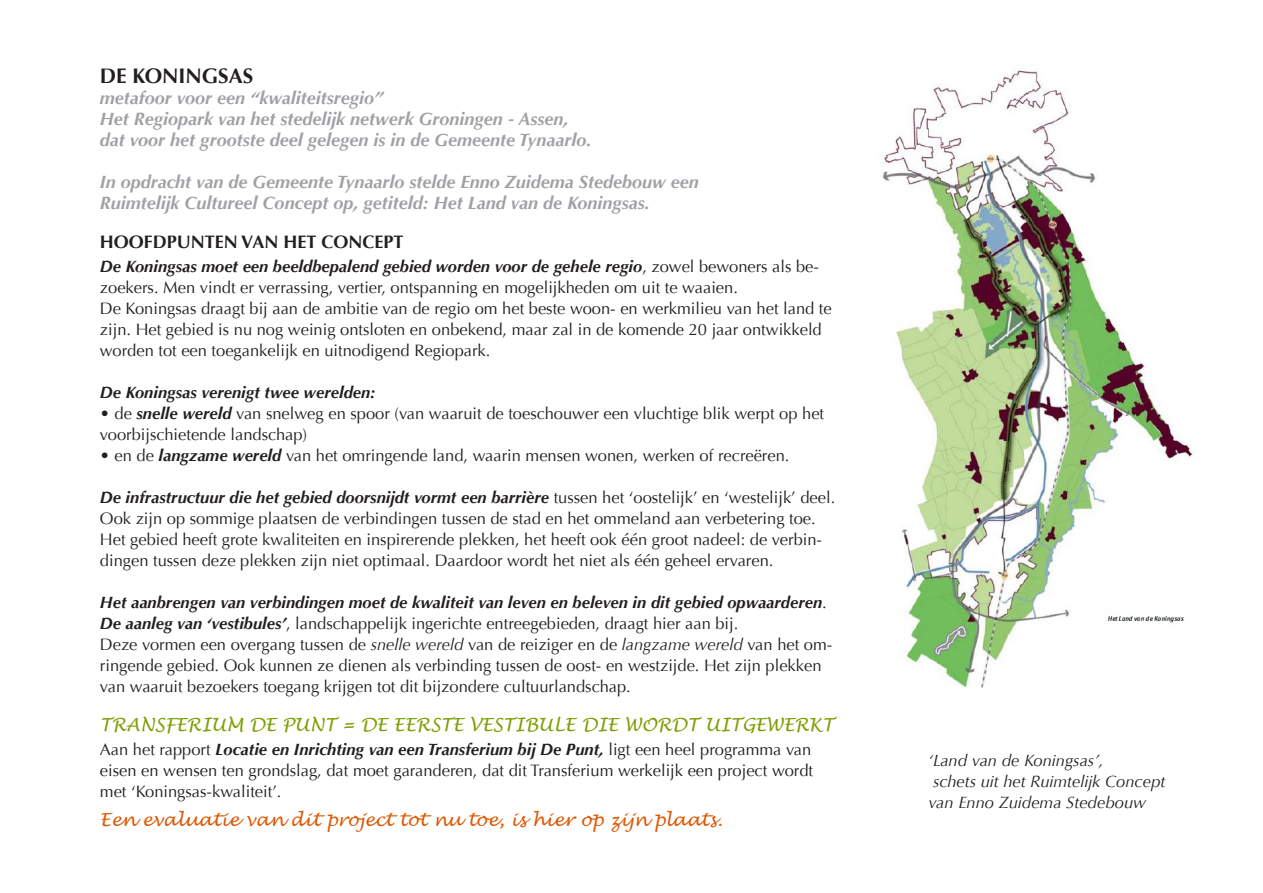
<style>
.page{position:relative;width:1263px;height:893px;background:#fff}
.page>*{position:absolute;margin:0;border:0;box-sizing:border-box;transform-origin:0 0}
.t1{font:700 21px "Optima";color:#231f20}
.t2{font:italic 700 18px/21px "Optima";color:#a0a1a5}
.t3{font:italic 18px "Lucida Handwriting";color:#7b9f00}
.t4{font:italic 18px "Lucida Handwriting";color:#df5600}
.t5{font:700 18px "Optima";color:#231f20}
.t6{font:16.5px/21px "Optima";color:#231f20}
.t7{font:italic 16.5px/21px "Optima";color:#231f20}
.t8{font:italic 700 16.5px "Optima";color:#231f20}
.s1{font-weight:700;font-style:italic}
.s2{font-style:italic}
</style>
<div class="page">
<img style="left:882px;top:70px;width:311px;height:617px">
<p class="t1" style="left:100px;top:64px;width:155px">DE KONINGSAS</p>
<p class="t2" style="left:100px;top:88px;width:493px">metafoor voor een “kwaliteitsregio”<br>Het Regiopark van het stedelijk netwerk Groningen - Assen, dat voor het grootste deel gelegen is in de Gemeente Tynaarlo.</p>
<p class="t2" style="left:100px;top:172px;width:600px">In opdracht van de Gemeente Tynaarlo stelde Enno Zuidema Stedebouw een<br>Ruimtelijk Cultureel Concept op, getiteld: Het Land van de Koningsas.</p>
<p class="t5" style="left:100px;top:232px;width:305px">HOOFDPUNTEN VAN HET CONCEPT</p>
<p class="t6" style="left:100px;top:256px;width:733px"><span class="s1">De Koningsas moet een beeldbepalend gebied worden voor de gehele regio</span>, zowel bewoners als be&shy;zoekers. Men vindt er verrassing, vertier, ontspanning en mogelijkheden om uit te waaien.<br>De Koningsas draagt bij aan de ambitie van de regio om het beste woon- en werkmilieu van het land te zijn. Het gebied is nu nog weinig ontsloten en onbekend, maar zal in de komende 20 jaar ontwikkeld worden tot een toegankelijk en uitnodigend Regiopark.</p>
<p class="t8" style="left:100px;top:383px;width:277px">De Koningsas verenigt twee werelden:</p>
<p class="t6" style="left:100px;top:403px;width:726px">• de <span class="s1">snelle wereld</span> van snelweg en spoor (van waaruit de toeschouwer een vluchtige blik werpt op het voorbijschietende landschap)</p>
<p class="t6" style="left:100px;top:445px;width:691px">• en de <span class="s1">langzame wereld</span> van het omringende land, waarin mensen wonen, werken of recreëren.</p>
<p class="t6" style="left:100px;top:487px;width:737px"><span class="s1">De infrastructuur die het gebied doorsnijdt vormt een barrière</span> tussen het ‘oostelijk’ en ‘westelijk’ deel.<br>Ook zijn op sommige plaatsen de verbindingen tussen de stad en het ommeland aan verbetering toe.<br>Het gebied heeft grote kwaliteiten en inspirerende plekken, het heeft ook één groot nadeel: de verbin&shy;dingen tussen deze plekken zijn niet optimaal. Daardoor wordt het niet als één geheel ervaren.</p>
<p class="t6" style="left:100px;top:592px;width:734px"><span class="s1">Het aanbrengen van verbindingen moet de kwaliteit van leven en beleven in dit gebied opwaarderen</span>.<br><span class="s1">De aanleg van ‘vestibules’</span>, landschappelijk ingerichte entreegebieden, draagt hier aan bij.<br>Deze vormen een overgang tussen de <span class="s2">snelle wereld</span> van de reiziger en de <span class="s2">langzame wereld</span> van het om&shy;ringende gebied. Ook kunnen ze dienen als verbinding tussen de oost- en westzijde. Het zijn plekken van waaruit bezoekers toegang krijgen tot dit bijzondere cultuurlandschap.</p>
<p class="t3" style="left:100px;top:714px;width:736px">TRANSFERIUM DE PUNT = DE EERSTE VESTIBULE DIE WORDT UITGEWERKT</p>
<p class="t6" style="left:100px;top:739px;width:715px;text-align:justify">Aan het rapport <span class="s1">Locatie en Inrichting van een Transferium bij De Punt,</span> ligt een heel programma van eisen en wensen ten grondslag, dat moet garanderen, dat dit Transferium werkelijk een project wordt met ‘Koningsas-kwaliteit’.</p>
<p class="t4" style="left:100px;top:808px;width:624px">Een evaluatie van dit project tot nu toe, is hier op zijn plaats.</p>
<p class="t7" style="left:928px;top:750px;width:238px">‘Land van de Koningsas’,<br>schets uit het Ruimtelijk Concept van Enno Zuidema Stedebouw</p>
</div>
